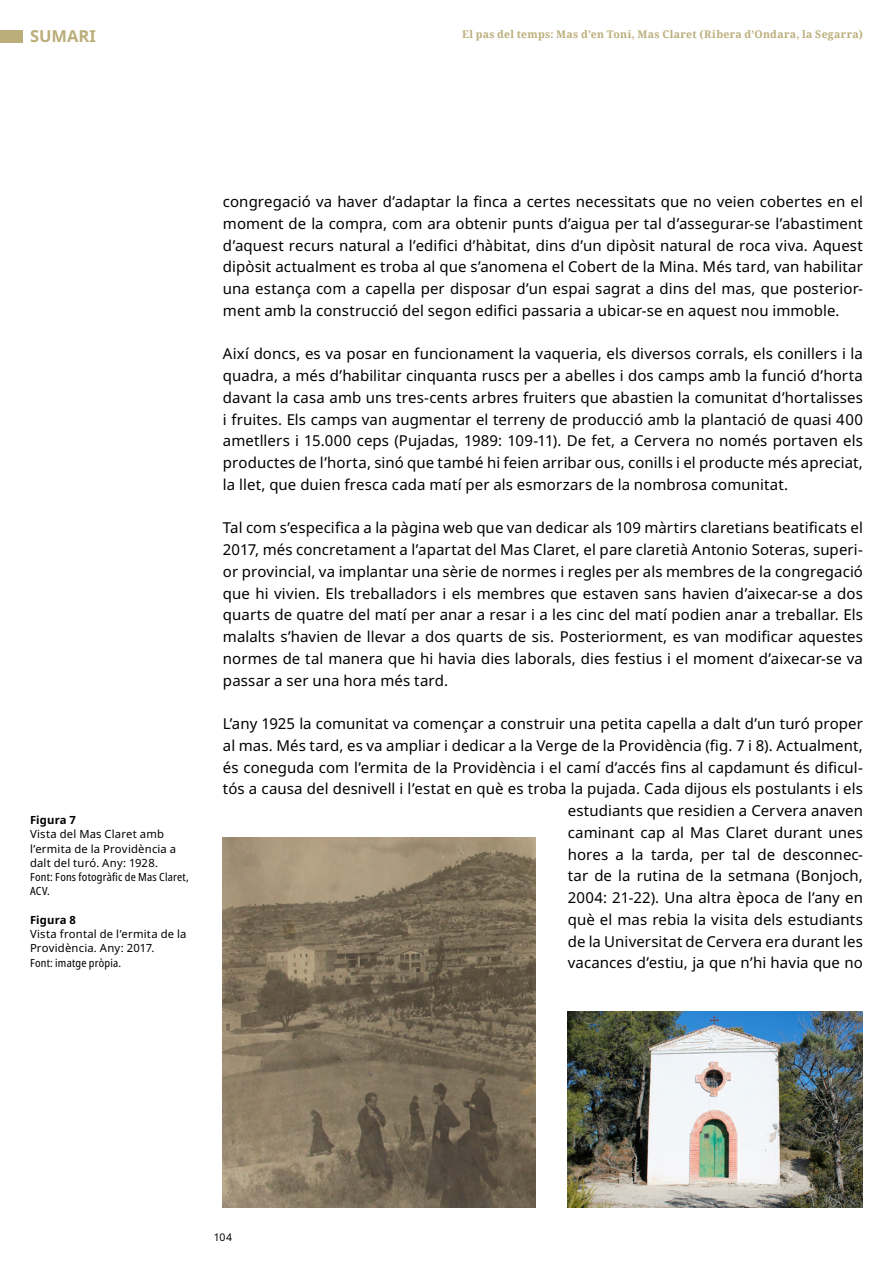
<style>
.page{position:relative;width:893px;height:1263px;background:#fff}
.page>*{position:absolute;margin:0;border:0;box-sizing:border-box;transform-origin:0 0}
.t1{font:700 16.5px "Noto Sans";color:#bbae7b}
.t2{font:15px/21.8px "Noto Sans";letter-spacing:.005em;color:#000;text-align:justify}
.t3{font:11.25px/14.2px "Noto Sans";letter-spacing:.02em;color:#000}
.t4{font:condensed 11.25px/14.2px "Noto Sans";letter-spacing:.015em;color:#000}
.t5{font:700 11.25px "Noto Sans";letter-spacing:.01em;color:#000}
.t6{font:700 10.5px "Noto Serif";letter-spacing:.025em;color:#bbae7b}
.t7{font:10.5px "Noto Sans";color:#000}
</style>
<div class="page">
<div style="left:0;top:30px;width:22px;height:12px;background:#bbae7b"></div>
<img style="left:223px;top:838px;width:313px;height:370px">
<img style="left:568px;top:1012px;width:295px;height:196px">
<p class="t1" style="left:30px;top:24px;width:67px">SUMARI</p>
<p class="t6" style="left:462px;top:26px;width:402px">El pas del temps: Mas d’en Toni, Mas Claret (Ribera d’Ondara, la Segarra)</p>
<p class="t5" style="left:30px;top:812px;width:48px">Figura 7</p>
<p class="t3" style="left:30px;top:827px;width:148px">Vista del Mas Claret amb l’ermita de la Providència a dalt del turó. Any: 1928.</p>
<p class="t4" style="left:30px;top:870px;width:160px">Font: Fons fotogràfic de Mas Claret,<br>ACV.</p>
<p class="t5" style="left:30px;top:912px;width:48px">Figura 8</p>
<p class="t3" style="left:30px;top:927px;width:158px">Vista frontal de l’ermita de la<br>Providència. Any: 2017.</p>
<p class="t4" style="left:30px;top:956px;width:93px">Font: imatge pròpia.</p>
<p class="t2" style="left:223px;top:191px;width:641px">congregació va haver d’adaptar la finca a certes necessitats que no veien cobertes en el moment de la compra, com ara obtenir punts d’aigua per tal d’assegurar-se l’abastiment d’aquest recurs natural a l’edifici d’hàbitat, dins d’un dipòsit natural de roca viva. Aquest dipòsit actualment es troba al que s’anomena el Cobert de la Mina. Més tard, van habilitar una estança com a capella per disposar d’un espai sagrat a dins del mas, que posterior&shy;ment amb la construcció del segon edifici passaria a ubicar-se en aquest nou immoble.</p>
<p class="t2" style="left:223px;top:343px;width:641px">Així doncs, es va posar en funcionament la vaqueria, els diversos corrals, els conillers i la quadra, a més d’habilitar cinquanta ruscs per a abelles i dos camps amb la funció d’horta davant la casa amb uns tres-cents arbres fruiters que abastien la comunitat d’hortalisses i fruites. Els camps van augmentar el terreny de producció amb la plantació de quasi 400 ametllers i 15.000 ceps (Pujadas, 1989: 109-11). De fet, a Cervera no només portaven els productes de l’horta, sinó que també hi feien arribar ous, conills i el producte més apreciat, la llet, que duien fresca cada matí per als esmorzars de la nombrosa comunitat.</p>
<p class="t2" style="left:223px;top:517px;width:641px">Tal com s’especifica a la pàgina web que van dedicar als 109 màrtirs claretians beatificats el 2017, més concretament a l’apartat del Mas Claret, el pare claretià Antonio Soteras, superi&shy;or provincial, va implantar una sèrie de normes i regles per als membres de la congregació que hi vivien. Els treballadors i els membres que estaven sans havien d’aixecar-se a dos quarts de quatre del matí per anar a resar i a les cinc del matí podien anar a treballar. Els malalts s’havien de llevar a dos quarts de sis. Posteriorment, es van modificar aquestes normes de tal manera que hi havia dies laborals, dies festius i el moment d’aixecar-se va passar a ser una hora més tard.</p>
<p class="t2" style="left:223px;top:713px;width:641px;text-align:right">L’any 1925 la comunitat va començar a construir una petita capella a dalt d’un turó proper al mas. Més tard, es va ampliar i dedicar a la Verge de la Providència (fig. 7 i 8). Actualment, és coneguda com l’ermita de la Providència i el camí d’accés fins al capdamunt és dificul&shy;tós a causa del desnivell i l’estat en què es troba la pujada. Cada dijous els postulants i els estudiants que residien a Cervera anaven<br>caminant cap al Mas Claret durant unes<br>hores a la tarda, per tal de desconnec-<br>tar de la rutina de la setmana (Bonjoch,<br>2004: 21-22). Una altra època de l’any en<br>què el mas rebia la visita dels estudiants<br>de la Universitat de Cervera era durant les<br>vacances d’estiu, ja que n’hi havia que no</p>
<p class="t7" style="left:214px;top:1229px;width:20px">104</p>
</div>
